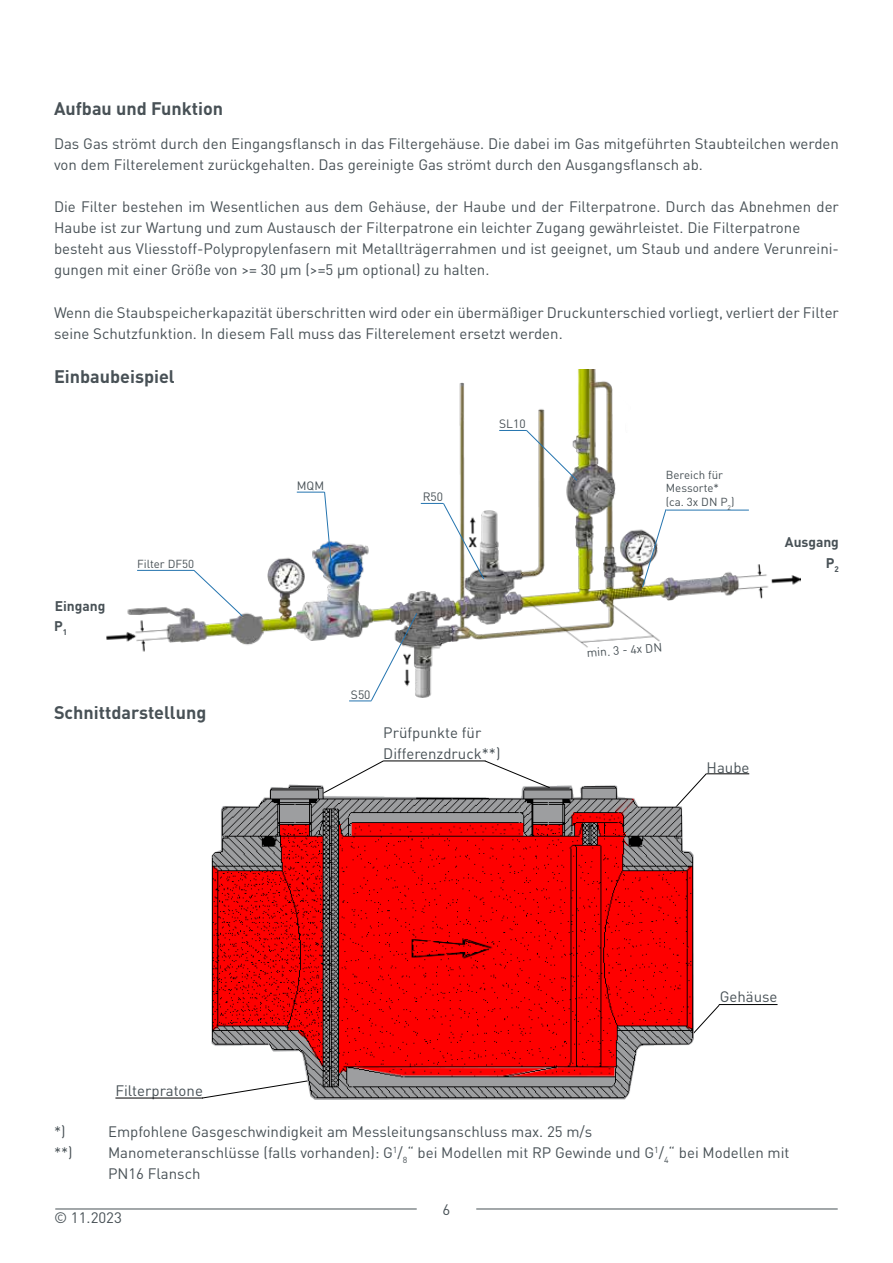
<style>
.page{position:relative;width:893px;height:1263px;background:#fff}
.page>*{position:absolute;margin:0;border:0;box-sizing:border-box;transform-origin:0 0}
.t1{font:700 18px "DIN Pro";color:#485156}
.t2{font:15px/21px "DIN Pro";color:#485156}
.t3{font:700 13.8px "DIN Pro";color:#485156}
.t4{font:12px "DIN Pro";color:#485156}
.t5{font:11.55px/13.8px "DIN Pro";color:#485156}
</style>
<div class="page">
<hr style="left:55px;top:1209px;width:362px;height:1px;background:#485156">
<hr style="left:476px;top:1209px;width:362px;height:1px;background:#485156">
<svg style="left:693px;top:1004px;width:27px;height:36px"></svg>
<svg style="left:201px;top:1096px;width:11px;height:3px"></svg>
<svg style="left:693px;top:773px;width:14px;height:16px"></svg>
<svg style="left:339px;top:760px;width:45px;height:24px"></svg>
<img style="left:212px;top:784px;width:481px;height:315px">
<img style="left:107px;top:369px;width:694px;height:329px">
<hr style="left:719px;top:1004px;width:58px;height:1px;background:#000">
<hr style="left:115px;top:1098px;width:88px;height:1px;background:#000">
<hr style="left:706px;top:773px;width:43px;height:1px;background:#000">
<hr style="left:666px;top:510px;width:83px;height:1px;background:#2474af">
<svg style="left:642px;top:508px;width:25px;height:80px"></svg>
<hr style="left:137px;top:570px;width:57px;height:1px;background:#2474af">
<svg style="left:193px;top:569px;width:50px;height:48px"></svg>
<svg style="left:484px;top:760px;width:67px;height:29px"></svg>
<hr style="left:383px;top:760px;width:102px;height:1px;background:#000">
<svg style="left:297px;top:491px;width:36px;height:84px"></svg>
<svg style="left:349px;top:612px;width:69px;height:90px"></svg>
<svg style="left:421px;top:502px;width:64px;height:78px"></svg>
<svg style="left:499px;top:429px;width:79px;height:52px"></svg>
<p class="t1" style="left:54px;top:93px;width:171px">Aufbau und Funktion</p>
<p class="t2" style="left:54px;top:132px;width:786px">Das Gas strömt durch den Eingangsflansch in das Filtergehäuse. Die dabei im Gas mitgeführten Staubteilchen werden von dem Filterelement zurückgehalten. Das gereinigte Gas strömt durch den Ausgangsflansch ab.</p>
<p class="t2" style="left:54px;top:195px;width:786px">Die Filter bestehen im Wesentlichen aus dem Gehäuse, der Haube und der Filterpatrone. Durch das Abnehmen der Haube ist zur Wartung und zum Austausch der Filterpatrone ein leichter Zugang gewährleistet. Die Filterpatrone besteht aus Vliesstoff-Polypropylenfasern mit Metallträgerrahmen und ist geeignet, um Staub und andere Verunreini&shy;gungen mit einer Größe von &gt;= 30 µm (&gt;=5 µm optional) zu halten.</p>
<p class="t2" style="left:54px;top:300px;width:786px">Wenn die Staubspeicherkapazität überschritten wird oder ein übermäßiger Druckunterschied vorliegt, verliert der Filter seine Schutzfunktion. In diesem Fall muss das Filterelement ersetzt werden.</p>
<p class="t1" style="left:54px;top:361px;width:122px">Einbaubeispiel</p>
<p class="t3" style="left:55px;top:594px;width:52px">Eingang</p>
<p class="t3" style="left:54px;top:614px;width:15px">P<sub>1</sub></p>
<p class="t5" style="left:137px;top:555px;width:59px">Filter DF50</p>
<p class="t1" style="left:54px;top:697px;width:154px">Schnittdarstellung</p>
<p class="t2" style="left:115px;top:1078px;width:89px">Filterpratone</p>
<p class="t4" style="left:297px;top:476px;width:29px">MQM</p>
<p class="t4" style="left:423px;top:487px;width:22px">R50</p>
<p class="t4" style="left:499px;top:414px;width:28px">SL10</p>
<p class="t4" style="left:351px;top:685px;width:21px">S50</p>
<p class="t2" style="left:383px;top:720px;width:119px">Prüfpunkte für<br>Differenzdruck**)</p>
<p class="t5" style="left:666px;top:466px;width:70px">Bereich für<br>Messorte* (ca. 3x DN P<sub>2</sub>)</p>
<p class="t4" style="left:586px;top:644px;width:77px;rotate:-5deg">min. 3 - 4x DN</p>
<p class="t3" style="left:785px;top:531px;width:55px">Ausgang</p>
<p class="t3" style="left:826px;top:551px;width:15px">P<sub>2</sub></p>
<p class="t2" style="left:707px;top:755px;width:44px">Haube</p>
<p class="t2" style="left:720px;top:984px;width:59px">Gehäuse</p>
<p class="t2" style="left:54px;top:1119px;width:13px">*)</p>
<p class="t2" style="left:108px;top:1119px;width:486px">Empfohlene Gasgeschwindigkeit am Messleitungsanschluss max. 25 m/s</p>
<p class="t2" style="left:54px;top:1140px;width:20px">**)</p>
<p class="t2" style="left:108px;top:1140px;width:683px">Manometeranschlüsse (falls vorhanden): G<sup>1</sup>/<sub>8</sub>“ bei Modellen mit RP Gewinde und G<sup>1</sup>/<sub>4</sub>“ bei Modellen mit<br>PN16 Flansch</p>
<p class="t2" style="left:54px;top:1206px;width:69px">© 11.2023</p>
<p class="t2" style="left:443px;top:1197px;width:9px">6</p>
</div>
